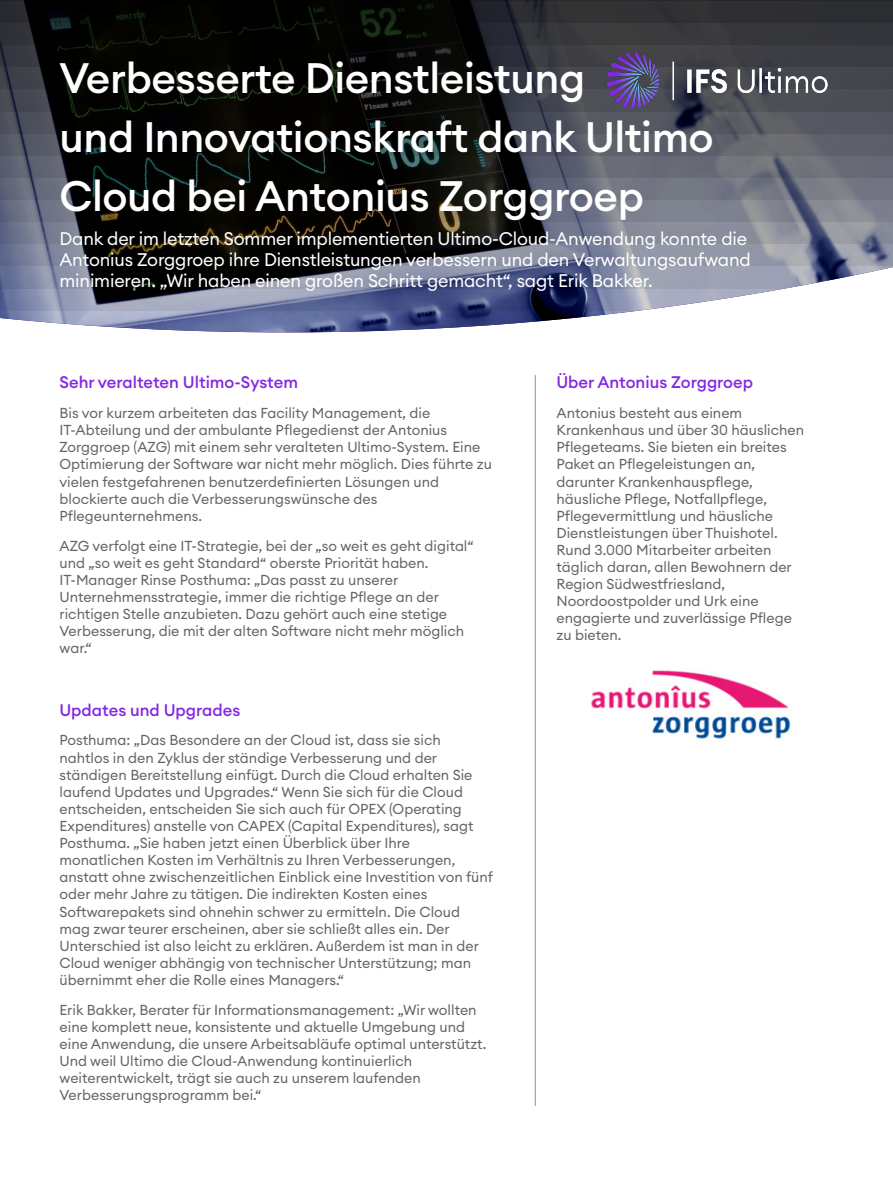
<style>
.page{position:relative;width:893px;height:1191px;background:#fff}
.page>*{position:absolute;margin:0;border:0;box-sizing:border-box;transform-origin:0 0}
.t1{font:500 42px/58.9px "Euclid Circular A";letter-spacing:-.01em;color:#fff}
.t2{font:18px/21px "Euclid Circular A";letter-spacing:-.01em;color:#fff}
.t3{font:500 16.5px "Euclid Circular A";color:#8427e2}
.t4{font:14.25px/17.1px "Euclid Circular A";color:#656565}
</style>
<div class="page">
<svg style="left:0;top:0;width:893px;height:332px;background:#41434b"></svg>
<img style="left:604px;top:48px;width:229px;height:64px">
<hr style="left:535px;top:375px;width:1px;height:731px;background:#919191">
<img style="left:591px;top:670px;width:200px;height:69px">
<h1 class="t1" style="left:60px;top:49px;width:656px">Verbesserte Dienstleistung<br>und Innovationskraft dank Ultimo<br>Cloud bei Antonius Zorggroep</h1>
<p class="t2" style="left:60px;top:228px;width:693px">Dank der im letzten Sommer implementierten Ultimo-Cloud-Anwendung konnte die<br>Antonius Zorggroep ihre Dienstleistungen verbessern und den Verwaltungsaufwand minimieren. „Wir haben einen großen Schritt gemacht“, sagt Erik Bakker.</p>
<p class="t3" style="left:60px;top:372px;width:240px">Sehr veralteten Ultimo-System</p>
<p class="t4" style="left:60px;top:404px;width:434px">Bis vor kurzem arbeiteten das Facility Management, die IT-Abteilung und der ambulante Pflegedienst der Antonius Zorggroep (AZG) mit einem sehr veralteten Ultimo-System. Eine Optimierung der Software war nicht mehr möglich. Dies führte zu vielen festgefahrenen benutzerdefinierten Lösungen und blockierte auch die Verbesserungswünsche des Pflegeunternehmens.</p>
<p class="t4" style="left:60px;top:537px;width:416px">AZG verfolgt eine IT-Strategie, bei der „so weit es geht digital“ und „so weit es geht Standard“ oberste Priorität haben.<br>IT-Manager Rinse Posthuma: „Das passt zu unserer Unternehmensstrategie, immer die richtige Pflege an der richtigen Stelle anzubieten. Dazu gehört auch eine stetige Verbesserung, die mit der alten Software nicht mehr möglich war.“</p>
<p class="t3" style="left:60px;top:699px;width:182px">Updates und Upgrades</p>
<p class="t4" style="left:60px;top:731px;width:435px">Posthuma: „Das Besondere an der Cloud ist, dass sie sich nahtlos in den Zyklus der ständige Verbesserung und der ständigen Bereitstellung einfügt. Durch die Cloud erhalten Sie laufend Updates und Upgrades.“ Wenn Sie sich für die Cloud entscheiden, entscheiden Sie sich auch für OPEX (Operating Expenditures) anstelle von CAPEX (Capital Expenditures), sagt Posthuma. „Sie haben jetzt einen Überblick über Ihre monatlichen Kosten im Verhältnis zu Ihren Verbesserungen, anstatt ohne zwischenzeitlichen Einblick eine Investition von fünf oder mehr Jahre zu tätigen. Die indirekten Kosten eines Softwarepakets sind ohnehin schwer zu ermitteln. Die Cloud mag zwar teurer erscheinen, aber sie schließt alles ein. Der Unterschied ist also leicht zu erklären. Außerdem ist man in der Cloud weniger abhängig von technischer Unterstützung; man übernimmt eher die Rolle eines Managers.“</p>
<p class="t4" style="left:60px;top:1001px;width:428px">Erik Bakker, Berater für Informationsmanagement: „Wir wollten eine komplett neue, konsistente und aktuelle Umgebung und eine Anwendung, die unsere Arbeitsabläufe optimal unterstützt.<br>Und weil Ultimo die Cloud-Anwendung kontinuierlich weiterentwickelt, trägt sie auch zu unserem laufenden Verbesserungsprogramm bei.“</p>
<p class="t3" style="left:556px;top:372px;width:198px">Über Antonius Zorggroep</p>
<p class="t4" style="left:556px;top:404px;width:249px">Antonius besteht aus einem<br>Krankenhaus und über 30 häuslichen<br>Pflegeteams. Sie bieten ein breites<br>Paket an Pflegeleistungen an, darunter Krankenhauspflege, häusliche Pflege, Notfallpflege,<br>Pflegevermittlung und häusliche<br>Dienstleistungen über Thuishotel.<br>Rund 3.000 Mitarbeiter arbeiten täglich daran, allen Bewohnern der<br>Region Südwestfriesland,<br>Noordoostpolder und Urk eine engagierte und zuverlässige Pflege zu bieten.</p>
</div>
